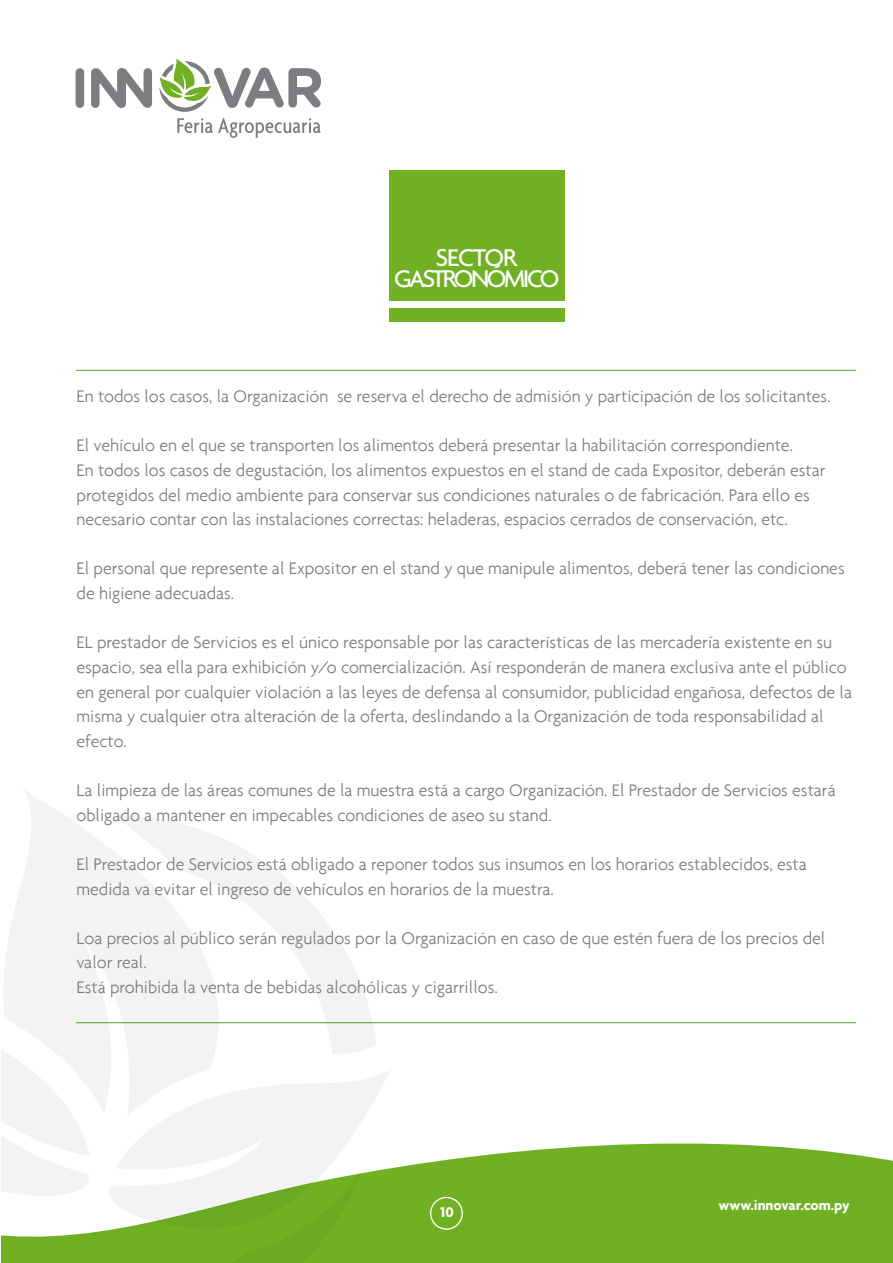
<style>
.page{position:relative;width:893px;height:1263px;background:#fff}
.page>*{position:absolute;margin:0;border:0;box-sizing:border-box;transform-origin:0 0}
.t1{font:500 26.1px/21px "Agenda";letter-spacing:-.1em;color:#fff;text-align:center}
.t2{font:300 18px/24.6px "Agenda";color:#7e7c81}
.t3{font:700 15px "Agenda";color:#fff}
</style>
<div class="page">
<hr style="left:76px;top:370px;width:780px;height:1px;background:#4ca92c">
<hr style="left:76px;top:1022px;width:780px;height:1px;background:#4ca92c">
<div style="left:389px;top:170px;width:176px;height:130px;background:#70b124"></div>
<div style="left:389px;top:308px;width:176px;height:13px;background:#70b124"></div>
<div style="left:362px;top:1143px;width:530px;height:120px;background:#70b124"></div>
<svg style="left:287px;top:1070px;width:108px;height:160px"></svg>
<svg style="left:4px;top:789px;width:210px;height:296px;fill:#f4f3f3"></svg>
<svg style="left:2px;top:975px;width:88px;height:110px"></svg>
<svg style="left:114px;top:815px;width:262px;height:239px"></svg>
<svg style="left:2px;top:1085px;width:360px;height:178px;fill:#f4f3f3"></svg>
<div style="left:76px;top:68px;width:8px;height:40px;background:#7e7c81;border-radius:4px"></div>
<svg style="left:91px;top:68px;width:61px;height:40px"></svg>
<svg style="left:177px;top:118px;width:144px;height:20px"></svg>
<svg style="left:159px;top:58px;width:162px;height:54px"></svg>
<div style="left:430px;top:1197px;width:33px;height:33px;border:1px solid #fff;border-radius:50%"></div>
<h1 class="t1" style="left:394px;top:247px;width:167px">SECTOR<br>GASTRONÓMICO</h1>
<p class="t2" style="left:76px;top:384px;width:756px">En todos los casos, la Organización se reserva el derecho de admisión y participación de los solicitantes.</p>
<p class="t2" style="left:76px;top:433px;width:750px">El vehículo en el que se transporten los alimentos deberá presentar la habilitación correspondiente.<br>En todos los casos de degustación, los alimentos expuestos en el stand de cada Expositor, deberán estar protegidos del medio ambiente para conservar sus condiciones naturales o de fabricación. Para ello es necesario contar con las instalaciones correctas: heladeras, espacios cerrados de conservación, etc.</p>
<p class="t2" style="left:76px;top:556px;width:770px">El personal que represente al Expositor en el stand y que manipule alimentos, deberá tener las condiciones de higiene adecuadas.</p>
<p class="t2" style="left:76px;top:630px;width:777px">EL prestador de Servicios es el único responsable por las características de las mercadería existente en su espacio, sea ella para exhibición y/o comercialización. Así responderán de manera exclusiva ante el público en general por cualquier violación a las leyes de defensa al consumidor, publicidad engañosa, defectos de la misma y cualquier otra alteración de la oferta, deslindando a la Organización de toda responsabilidad al efecto.</p>
<p class="t2" style="left:76px;top:778px;width:761px">La limpieza de las áreas comunes de la muestra está a cargo Organización. El Prestador de Servicios estará obligado a mantener en impecables condiciones de aseo su stand.</p>
<p class="t2" style="left:76px;top:851px;width:732px">El Prestador de Servicios está obligado a reponer todos sus insumos en los horarios establecidos, esta medida va evitar el ingreso de vehículos en horarios de la muestra.</p>
<p class="t2" style="left:76px;top:925px;width:750px">Loa precios al público serán regulados por la Organización en caso de que estén fuera de los precios del valor real.<br>Está prohibida la venta de bebidas alcohólicas y cigarrillos.</p>
<p class="t3" style="left:440px;top:1203px;width:15px">10</p>
<p class="t3" style="left:719px;top:1196px;width:133px">www.innovar.com.py</p>
</div>
